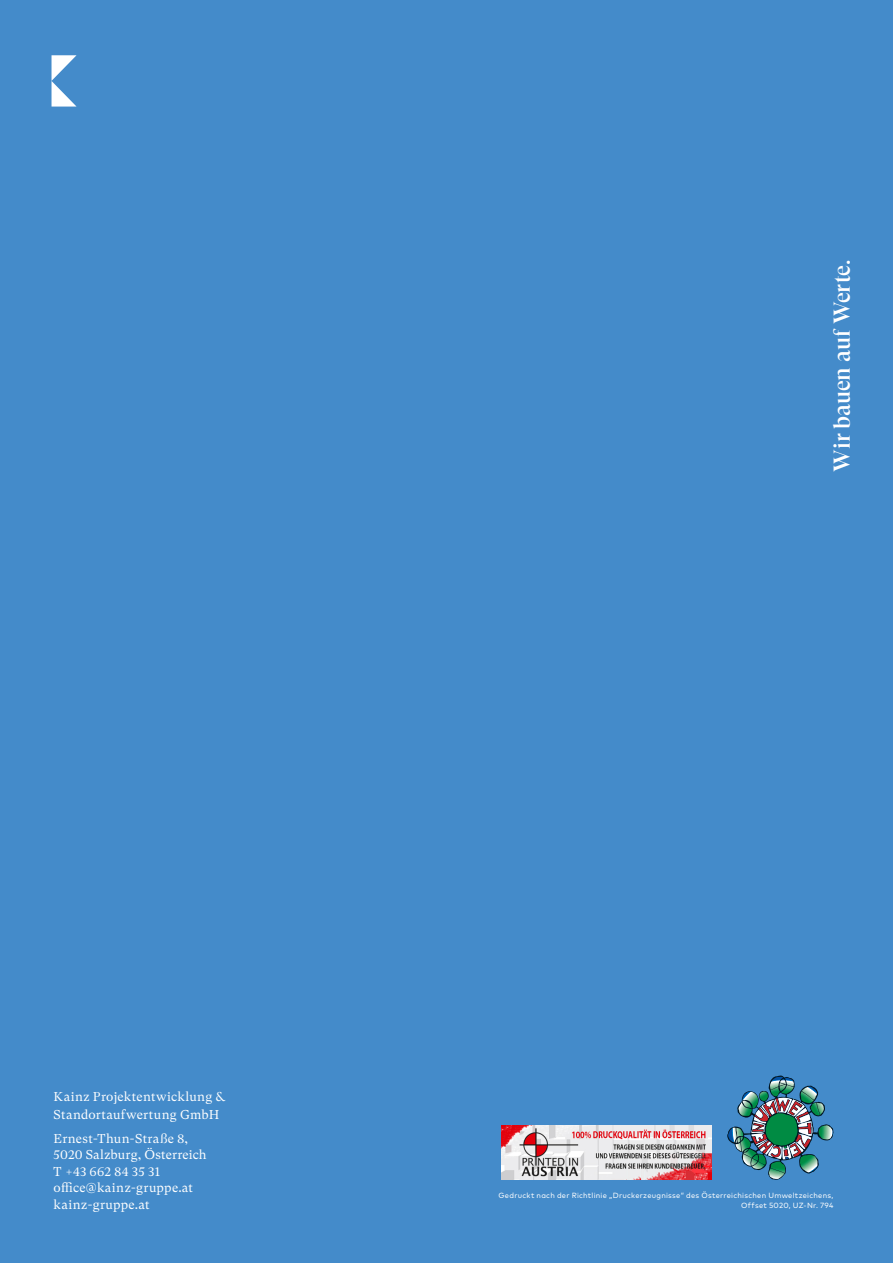
<style>
.page{position:relative;width:893px;height:1263px;background:#448bca}
.page>*{position:absolute;margin:0;border:0;box-sizing:border-box;transform-origin:0 0}
.t1{font:500 22.95px "GT Super Display";letter-spacing:-.015em;color:#fff}
.t2{font:12.75px/17.7px "GT Super Text";letter-spacing:.025em;color:#fff}
.t3{font:7.5px/9.3px "Mark OT";letter-spacing:.035em;color:#fff;text-align:right}
</style>
<div class="page">
<img style="left:727px;top:1075px;width:106px;height:105px">
<img style="left:502px;top:1125px;width:210px;height:54px">
<svg style="left:52px;top:55px;width:25px;height:52px"></svg>
<p class="t1" style="left:830px;top:472px;width:214px;rotate:-90deg">Wir bauen auf Werte.</p>
<p class="t2" style="left:54px;top:1088px;width:173px">Kainz Projektentwicklung &amp;<br>Standortaufwertung GmbH</p>
<p class="t2" style="left:54px;top:1129px;width:136px">Ernest-Thun-Straße 8,</p>
<p class="t2" style="left:54px;top:1146px;width:155px">5020 Salzburg, Österreich</p>
<p class="t2" style="left:54px;top:1163px;width:108px">T +43 662 84 35 31</p>
<p class="t2" style="left:54px;top:1179px;width:141px">office@kainz-gruppe.at</p>
<p class="t2" style="left:54px;top:1196px;width:97px">kainz-gruppe.at</p>
<p class="t3" style="left:498px;top:1191px;width:336px">Gedruckt nach der Richtlinie „Druckerzeugnisse“ des Österreichischen Umweltzeichens,<br>Offset 5020, UZ-Nr. 794</p>
</div>
